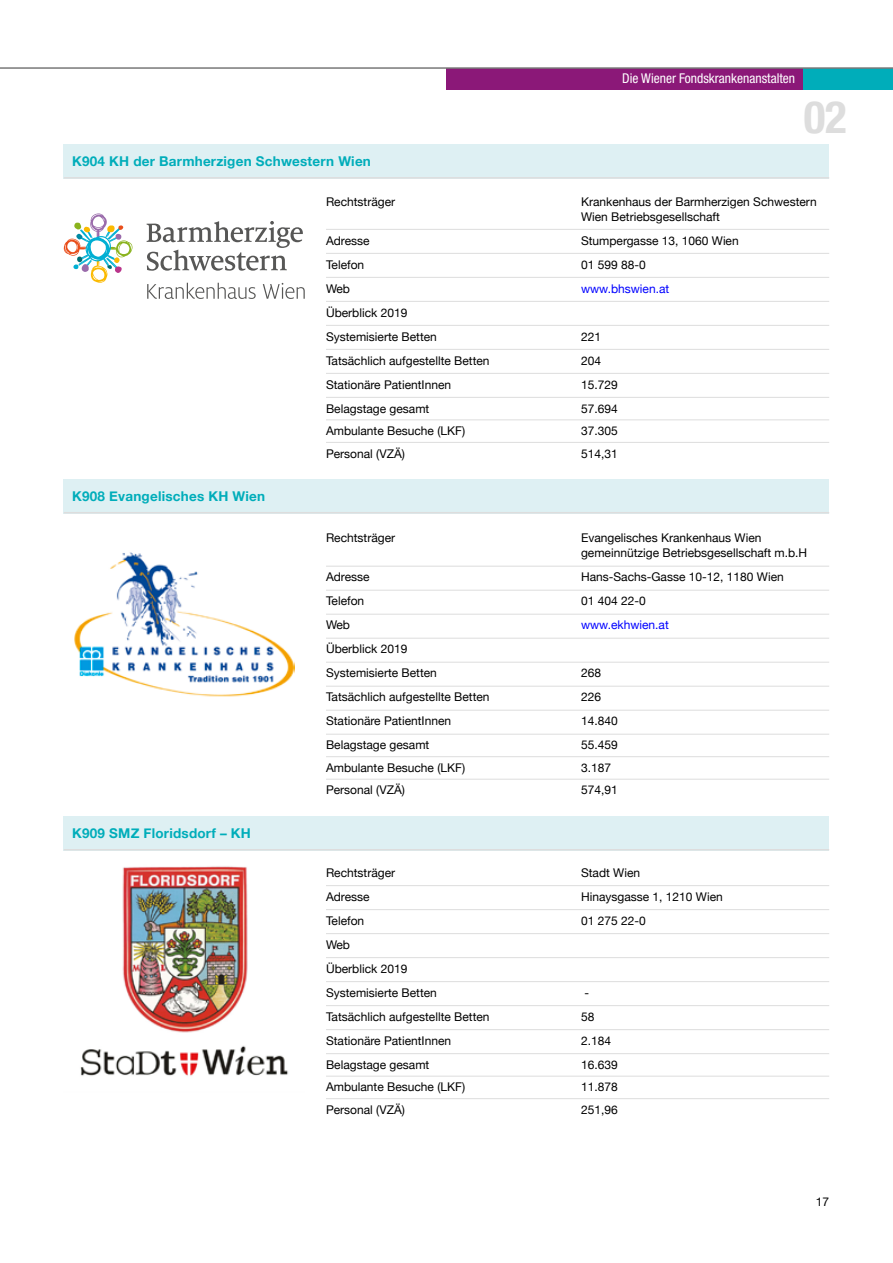
<style>
.page{position:relative;width:893px;height:1263px;background:#fff}
.page>*{position:absolute;margin:0;border:0;box-sizing:border-box;transform-origin:0 0}
.t1{font:700 condensed 45px "Helvetica Neue";color:#ddd}
.Tabellenkopf{font:13.5px "Helvetica Neue Bold 2";letter-spacing:.015em;color:#00adba}
.t2{font:condensed 13.5px "Helvetica Neue LT Pro";color:#fff}
.Kliniken{font:12px "Helvetica Neue";color:#000}
.Kliniken-2{font:12px "Helvetica Neue";color:#00f}
</style>
<div class="page">
<div style="left:446px;top:68px;width:358px;height:21px;background:#8b1878"></div>
<div style="left:804px;top:68px;width:89px;height:21px;background:#00adba"></div>
<hr style="left:0;top:67px;width:893px;height:2px;background:#797979">
<img style="left:74px;top:552px;width:221px;height:145px">
<div style="left:64px;top:145px;width:765px;height:34px;background:#def0f3"></div>
<div style="left:64px;top:479px;width:765px;height:34px;background:#def0f3"></div>
<hr style="left:64px;top:177px;width:765px;height:2px;background:#ddd">
<hr style="left:64px;top:512px;width:765px;height:1px;background:#ddd">
<svg style="left:147px;top:221px;width:156px;height:50px"></svg>
<svg style="left:147px;top:283px;width:109px;height:16px"></svg>
<svg style="left:263px;top:283px;width:42px;height:16px"></svg>
<svg style="left:64px;top:213px;width:69px;height:70px"></svg>
<img style="left:64px;top:850px;width:241px;height:226px">
<hr style="left:326px;top:229px;width:503px;height:1px;background:#ddd">
<hr style="left:326px;top:253px;width:503px;height:1px;background:#ddd">
<hr style="left:326px;top:277px;width:503px;height:1px;background:#ddd">
<hr style="left:326px;top:301px;width:503px;height:1px;background:#ddd">
<hr style="left:326px;top:325px;width:503px;height:1px;background:#ddd">
<hr style="left:326px;top:349px;width:503px;height:1px;background:#ddd">
<hr style="left:326px;top:373px;width:503px;height:1px;background:#ddd">
<hr style="left:326px;top:397px;width:503px;height:1px;background:#ddd">
<hr style="left:326px;top:420px;width:503px;height:1px;background:#ddd">
<hr style="left:326px;top:442px;width:503px;height:1px;background:#ddd">
<hr style="left:326px;top:566px;width:503px;height:1px;background:#ddd">
<hr style="left:326px;top:590px;width:503px;height:1px;background:#ddd">
<hr style="left:326px;top:614px;width:503px;height:1px;background:#ddd">
<hr style="left:326px;top:638px;width:503px;height:1px;background:#ddd">
<hr style="left:326px;top:662px;width:503px;height:1px;background:#ddd">
<hr style="left:326px;top:686px;width:503px;height:1px;background:#ddd">
<hr style="left:326px;top:710px;width:503px;height:1px;background:#ddd">
<hr style="left:326px;top:734px;width:503px;height:1px;background:#ddd">
<hr style="left:326px;top:756px;width:503px;height:1px;background:#ddd">
<hr style="left:326px;top:779px;width:503px;height:1px;background:#ddd">
<hr style="left:326px;top:885px;width:503px;height:1px;background:#ddd">
<hr style="left:326px;top:909px;width:503px;height:1px;background:#ddd">
<hr style="left:326px;top:933px;width:503px;height:1px;background:#ddd">
<hr style="left:326px;top:957px;width:503px;height:1px;background:#ddd">
<hr style="left:326px;top:981px;width:503px;height:1px;background:#ddd">
<hr style="left:326px;top:1005px;width:503px;height:1px;background:#ddd">
<hr style="left:326px;top:1029px;width:503px;height:1px;background:#ddd">
<hr style="left:326px;top:1053px;width:503px;height:1px;background:#ddd">
<hr style="left:326px;top:1076px;width:503px;height:1px;background:#ddd">
<hr style="left:326px;top:1098px;width:503px;height:1px;background:#ddd">
<div style="left:64px;top:816px;width:765px;height:34px;background:#def0f3"></div>
<hr style="left:64px;top:849px;width:765px;height:1px;background:#ddd">
<p class="Tabellenkopf" style="left:72px;top:151px;width:300px">K904 KH der Barmherzigen Schwestern Wien</p>
<p class="t2" style="left:622px;top:70px;width:174px">Die Wiener Fondskrankenanstalten</p>
<h1 class="t1" style="left:804px;top:79px;width:45px">02</h1>
<p class="Tabellenkopf" style="left:72px;top:486px;width:194px">K908 Evangelisches KH Wien</p>
<p class="Tabellenkopf" style="left:72px;top:823px;width:180px">K909 SMZ Floridsdorf – KH</p>
<p class="Kliniken" style="left:326px;top:193px;width:71px">Rechtsträger</p>
<p class="Kliniken" style="left:581px;top:193px;width:237px">Krankenhaus der Barmherzigen Schwestern</p>
<p class="Kliniken" style="left:581px;top:208px;width:140px">Wien Betriebsgesellschaft</p>
<p class="Kliniken" style="left:326px;top:232px;width:45px">Adresse</p>
<p class="Kliniken" style="left:581px;top:232px;width:159px">Stumpergasse 13, 1060 Wien</p>
<p class="Kliniken" style="left:326px;top:256px;width:40px">Telefon</p>
<p class="Kliniken" style="left:581px;top:256px;width:66px">01 599 88-0</p>
<p class="Kliniken" style="left:326px;top:280px;width:25px">Web</p>
<p class="Kliniken-2" style="left:581px;top:280px;width:90px">www.bhswien.at</p>
<p class="Kliniken" style="left:326px;top:304px;width:83px">Überblick 2019</p>
<p class="Kliniken" style="left:326px;top:328px;width:112px">Systemisierte Betten</p>
<p class="Kliniken" style="left:581px;top:328px;width:22px">221</p>
<p class="Kliniken" style="left:326px;top:352px;width:165px">Tatsächlich aufgestellte Betten</p>
<p class="Kliniken" style="left:581px;top:352px;width:22px">204</p>
<p class="Kliniken" style="left:326px;top:376px;width:127px">Stationäre PatientInnen</p>
<p class="Kliniken" style="left:581px;top:376px;width:38px">15.729</p>
<p class="Kliniken" style="left:326px;top:400px;width:105px">Belagstage gesamt</p>
<p class="Kliniken" style="left:581px;top:400px;width:38px">57.694</p>
<p class="Kliniken" style="left:326px;top:422px;width:141px">Ambulante Besuche (LKF)</p>
<p class="Kliniken" style="left:581px;top:422px;width:38px">37.305</p>
<p class="Kliniken" style="left:326px;top:445px;width:80px">Personal (VZÄ)</p>
<p class="Kliniken" style="left:581px;top:445px;width:38px">514,31</p>
<p class="Kliniken" style="left:326px;top:529px;width:71px">Rechtsträger</p>
<p class="Kliniken" style="left:581px;top:529px;width:182px">Evangelisches Krankenhaus Wien</p>
<p class="Kliniken" style="left:581px;top:544px;width:228px">gemeinnützige Betriebsgesellschaft m.b.H</p>
<p class="Kliniken" style="left:326px;top:568px;width:45px">Adresse</p>
<p class="Kliniken" style="left:581px;top:568px;width:204px">Hans-Sachs-Gasse 10-12, 1180 Wien</p>
<p class="Kliniken" style="left:326px;top:592px;width:40px">Telefon</p>
<p class="Kliniken" style="left:581px;top:592px;width:66px">01 404 22-0</p>
<p class="Kliniken" style="left:326px;top:616px;width:25px">Web</p>
<p class="Kliniken-2" style="left:581px;top:616px;width:89px">www.ekhwien.at</p>
<p class="Kliniken" style="left:326px;top:640px;width:83px">Überblick 2019</p>
<p class="Kliniken" style="left:326px;top:664px;width:112px">Systemisierte Betten</p>
<p class="Kliniken" style="left:581px;top:664px;width:22px">268</p>
<p class="Kliniken" style="left:326px;top:688px;width:165px">Tatsächlich aufgestellte Betten</p>
<p class="Kliniken" style="left:581px;top:688px;width:22px">226</p>
<p class="Kliniken" style="left:326px;top:712px;width:127px">Stationäre PatientInnen</p>
<p class="Kliniken" style="left:581px;top:712px;width:38px">14.840</p>
<p class="Kliniken" style="left:326px;top:736px;width:105px">Belagstage gesamt</p>
<p class="Kliniken" style="left:581px;top:736px;width:38px">55.459</p>
<p class="Kliniken" style="left:326px;top:759px;width:141px">Ambulante Besuche (LKF)</p>
<p class="Kliniken" style="left:581px;top:759px;width:32px">3.187</p>
<p class="Kliniken" style="left:326px;top:781px;width:80px">Personal (VZÄ)</p>
<p class="Kliniken" style="left:581px;top:781px;width:38px">574,91</p>
<p class="Kliniken" style="left:326px;top:864px;width:71px">Rechtsträger</p>
<p class="Kliniken" style="left:581px;top:864px;width:61px">Stadt Wien</p>
<p class="Kliniken" style="left:326px;top:888px;width:45px">Adresse</p>
<p class="Kliniken" style="left:581px;top:888px;width:143px">Hinaysgasse 1, 1210 Wien</p>
<p class="Kliniken" style="left:326px;top:912px;width:40px">Telefon</p>
<p class="Kliniken" style="left:581px;top:912px;width:66px">01 275 22-0</p>
<p class="Kliniken" style="left:326px;top:936px;width:25px">Web</p>
<p class="Kliniken" style="left:326px;top:960px;width:83px">Überblick 2019</p>
<p class="Kliniken" style="left:326px;top:984px;width:112px">Systemisierte Betten</p>
<p class="Kliniken" style="left:584px;top:984px;width:6px">-</p>
<p class="Kliniken" style="left:326px;top:1008px;width:165px">Tatsächlich aufgestellte Betten</p>
<p class="Kliniken" style="left:581px;top:1008px;width:15px">58</p>
<p class="Kliniken" style="left:326px;top:1032px;width:127px">Stationäre PatientInnen</p>
<p class="Kliniken" style="left:581px;top:1032px;width:32px">2.184</p>
<p class="Kliniken" style="left:326px;top:1056px;width:105px">Belagstage gesamt</p>
<p class="Kliniken" style="left:581px;top:1056px;width:38px">16.639</p>
<p class="Kliniken" style="left:326px;top:1078px;width:141px">Ambulante Besuche (LKF)</p>
<p class="Kliniken" style="left:581px;top:1078px;width:38px">11.878</p>
<p class="Kliniken" style="left:326px;top:1101px;width:80px">Personal (VZÄ)</p>
<p class="Kliniken" style="left:581px;top:1101px;width:38px">251,96</p>
<p class="Kliniken" style="left:816px;top:1193px;width:15px">17</p>
</div>
